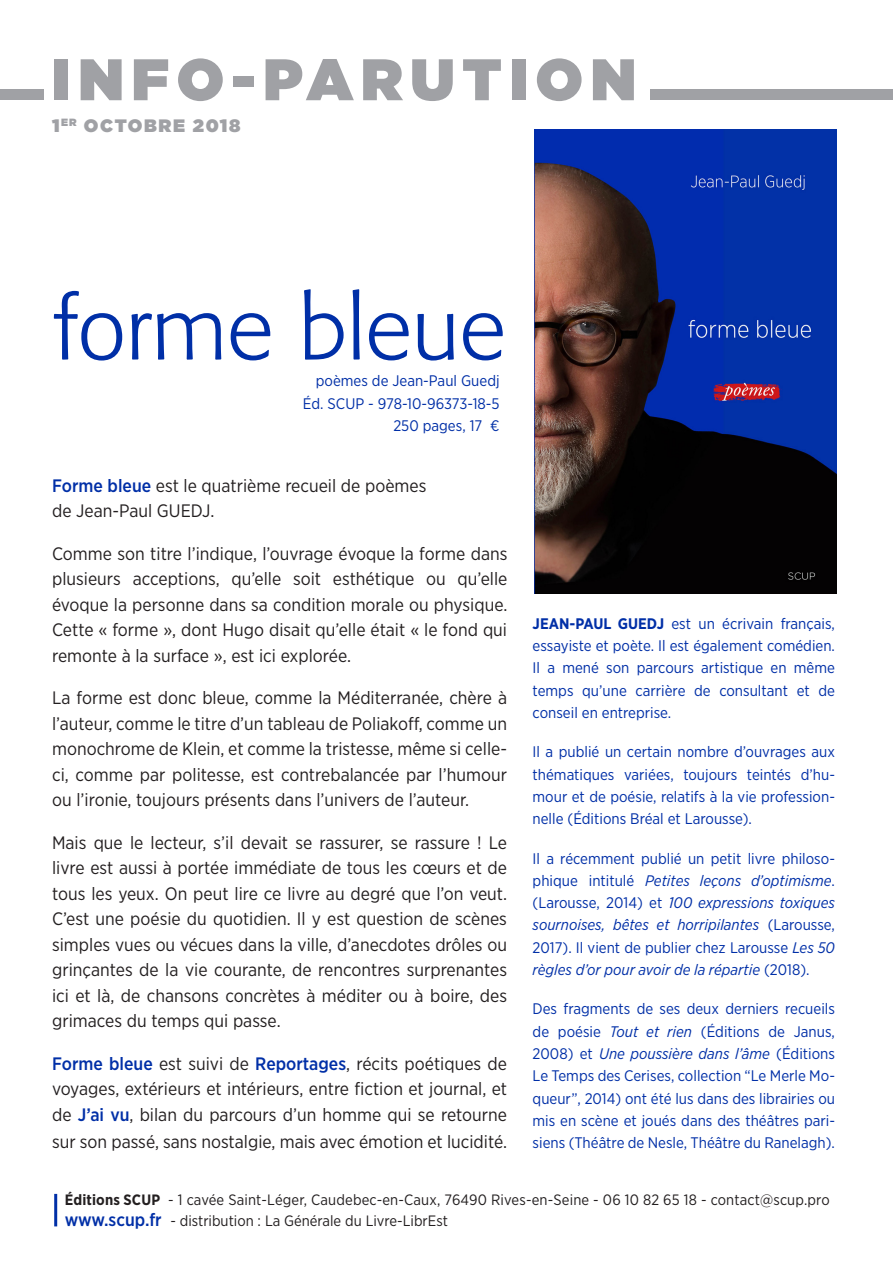
<style>
.page{position:relative;width:893px;height:1263px;background:#fff}
.page>*{position:absolute;margin:0;border:0;box-sizing:border-box;transform-origin:0 0}
.t1{font:300 88.5px "Formata";color:#002fa7}
.t2{font:900 58.5px "Gotham";letter-spacing:.13em;color:#a0a1a5}
.t3{font:18px/25.5px "Gotham Narrow";color:#231f20;text-align:justify}
.t4{font:900 18px "Gotham";letter-spacing:.09em;color:#a0a1a5}
.t5{font:15.3px/22.4px "Gotham Narrow";color:#002fa7;text-align:justify}
.t6{font:15px "Gotham Narrow";letter-spacing:.01em;color:#231f20}
.s1{font-weight:500;color:#002fa7}
.s2{font-weight:700}
.s3{font-style:italic}
.s4{font-weight:500;font-size:18px;color:#002fa7}
</style>
<div class="page">
<img style="left:535px;top:130px;width:301px;height:464px">
<hr style="left:54px;top:1194px;width:3px;height:32px;background:#002fa7">
<div style="left:651px;top:89px;width:229px;height:11px;background:#a0a1a5"></div>
<div style="left:0;top:89px;width:44px;height:11px;background:#a0a1a5"></div>
<div style="left:694px;top:89px;width:199px;height:11px;background:#a0a1a5"></div>
<p class="t2" style="left:52px;top:44px;width:586px">INFO-PARUTION</p>
<p class="t4" style="left:52px;top:114px;width:190px">1<sup>ER</sup> OCTOBRE 2018</p>
<p class="t1" style="left:54px;top:277px;width:453px">forme bleue</p>
<p class="t5" style="left:316px;top:369px;width:185px">poèmes de Jean-Paul Guedj</p>
<p class="t5" style="left:303px;top:392px;width:198px">Éd. SCUP - 978-10-96373-18-5</p>
<p class="t5" style="left:393px;top:414px;width:108px">250 pages, 17 €</p>
<p class="t3" style="left:52px;top:472px;width:376px"><span class="s1">Forme bleue</span> est le quatrième recueil de poèmes de Jean-Paul GUEDJ.</p>
<p class="t3" style="left:52px;top:540px;width:457px">Comme son titre l’indique, l’ouvrage évoque la forme dans plusieurs acceptions, qu’elle soit esthétique ou qu’elle évoque la personne dans sa condition morale ou physique.<br>Cette « forme », dont Hugo disait qu’elle était « le fond qui remonte à la surface », est ici explorée.</p>
<p class="t3" style="left:52px;top:685px;width:456px">La forme est donc bleue, comme la Méditerranée, chère à l’auteur, comme le titre d’un tableau de Poliakoff, comme un monochrome de Klein, et comme la tristesse, même si celle&shy;ci, comme par politesse, est contrebalancée par l’humour ou l’ironie, toujours présents dans l’univers de l’auteur.</p>
<p class="t3" style="left:52px;top:829px;width:457px">Mais que le lecteur, s’il devait se rassurer, se rassure ! Le livre est aussi à portée immédiate de tous les cœurs et de tous les yeux. On peut lire ce livre au degré que l’on veut.<br>C’est une poésie du quotidien. Il y est question de scènes simples vues ou vécues dans la ville, d’anecdotes drôles ou grinçantes de la vie courante, de rencontres surprenantes ici et là, de chansons concrètes à méditer ou à boire, des grimaces du temps qui passe.</p>
<p class="t3" style="left:52px;top:1050px;width:457px;line-height:26px"><span class="s1">Forme bleue</span> est suivi de <span class="s1">Reportages</span>, récits poétiques de voyages, extérieurs et intérieurs, entre fiction et journal, et de <span class="s1">J’ai vu</span>, bilan du parcours d’un homme qui se retourne sur son passé, sans nostalgie, mais avec émotion et lucidité.</p>
<p class="t5" style="left:533px;top:612px;width:304px"><span class="s2">JEAN-PAUL GUEDJ</span> est un écrivain français, essayiste et poète. Il est également comédien.<br>Il a mené son parcours artistique en même temps qu’une carrière de consultant et de conseil en entreprise.</p>
<p class="t5" style="left:533px;top:740px;width:304px">Il a publié un certain nombre d’ouvrages aux thématiques variées, toujours teintés d’hu&shy;mour et de poésie, relatifs à la vie profession&shy;nelle (Éditions Bréal et Larousse).</p>
<p class="t5" style="left:533px;top:847px;width:304px">Il a récemment publié un petit livre philoso&shy;phique intitulé <span class="s3">Petites leçons d’optimisme</span>. (Larousse, 2014) et <span class="s3">100 expressions toxiques sournoises, bêtes et horripilantes</span> (Larousse, 2017). Il vient de publier chez Larousse <span class="s3">Les 50 règles d’or pour avoir de la répartie</span> (2018).</p>
<p class="t5" style="left:533px;top:997px;width:304px">Des fragments de ses deux derniers recueils de poésie <span class="s3">Tout et rien</span> (Éditions de Janus, 2008) et <span class="s3">Une poussière dans l’âme</span> (Éditions Le Temps des Cerises, collection “Le Merle Mo&shy;queur”, 2014) ont été lus dans des librairies ou mis en scène et joués dans des théâtres pari&shy;siens (Théâtre de Nesle, Théâtre du Ranelagh).</p>
<p class="t6" style="left:65px;top:1190px;width:766px"><span class="s2">Éditions SCUP</span> - 1 cavée Saint-Léger, Caudebec-en-Caux, 76490 Rives-en-Seine - 06 10 82 65 18 - contact@scup.pro</p>
<p class="t6" style="left:65px;top:1212px;width:385px"><span class="s4">www.scup.fr</span> - distribution : La Générale du Livre-LibrEst</p>
</div>
